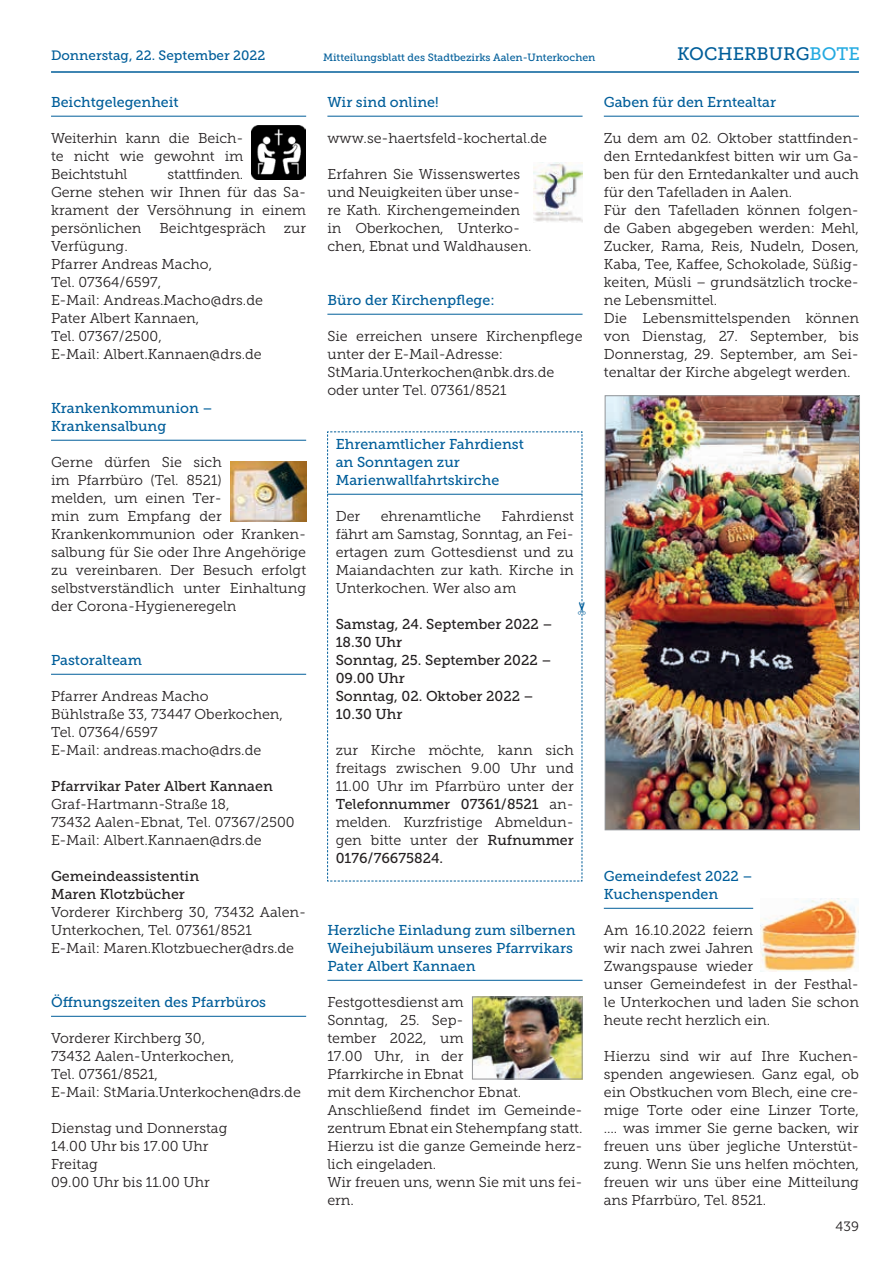
<style>
.page{position:relative;width:893px;height:1263px;background:#fff}
.page>*{position:absolute;margin:0;border:0;box-sizing:border-box;transform-origin:0 0}
.t1{font:18px "Museo Slab 500";color:#005e9a}
.t2{font:14.25px/18px "Museo Slab 300";color:#231f20}
.t3{font:14.25px/18px "Museo Slab 500";color:#005e9a}
.t4{font:14.25px/18px "Museo Slab 500";color:#231f20}
.t5{font:13.5px "Museo Slab 500";color:#005e9a}
.t6{font:13.5px "Museo Slab 300";color:#231f20}
.t7{font:10.5px "Museo Slab 500";color:#005e9a}
.s1{color:#24aae1}
.s2{font-family:"Museo Slab 300"}
.s3{font-family:"Museo Slab 500"}
</style>
<div class="page">
<hr style="left:51px;top:71px;width:808px;height:2px;background:#005e9a">
<hr style="left:51px;top:116px;width:255px;height:1px;background:#005e9a">
<hr style="left:51px;top:440px;width:255px;height:1px;background:#005e9a">
<hr style="left:51px;top:674px;width:255px;height:1px;background:#005e9a">
<hr style="left:51px;top:1016px;width:255px;height:1px;background:#005e9a">
<hr style="left:327px;top:116px;width:256px;height:1px;background:#005e9a">
<hr style="left:327px;top:314px;width:256px;height:1px;background:#005e9a">
<hr style="left:327px;top:980px;width:256px;height:1px;background:#005e9a">
<hr style="left:604px;top:116px;width:255px;height:1px;background:#005e9a">
<hr style="left:604px;top:908px;width:149px;height:1px;background:#005e9a">
<img style="left:252px;top:125px;width:54px;height:54px">
<img style="left:230px;top:461px;width:76px;height:60px">
<img style="left:533px;top:163px;width:50px;height:59px">
<img style="left:607px;top:397px;width:251px;height:431px">
<div style="left:605px;top:395px;width:255px;height:435px;border:1px solid #939598"></div>
<img style="left:474px;top:998px;width:107px;height:79px">
<div style="left:472px;top:996px;width:111px;height:83px;border:1px solid #939598"></div>
<img style="left:760px;top:898px;width:99px;height:73px">
<svg style="left:327px;top:431px;width:256px;height:451px"></svg>
<p class="t5" style="left:51px;top:48px;width:216px">Donnerstag, 22. September 2022</p>
<p class="t7" style="left:323px;top:51px;width:274px">Mitteilungsblatt des Stadtbezirks Aalen-Unterkochen</p>
<p class="t1" style="left:677px;top:44px;width:184px">KOCHERBURG<span class="s1">BOTE</span></p>
<p class="t3" style="left:51px;top:93px;width:129px">Beichtgelegenheit</p>
<p class="t2" style="left:51px;top:129px;width:194px;text-align:justify">Weiterhin kann die Beich&shy;te nicht wie gewohnt im Beichtstuhl</p>
<p class="t2" style="left:51px;top:165px;width:257px;text-indent:117px">stattfinden.<br>Gerne stehen wir Ihnen für das Sa&shy;krament der Versöhnung in einem persönlichen</p>
<p class="t2" style="left:159px;top:219px;width:108px">Beichtgespräch</p>
<p class="t2" style="left:284px;top:219px;width:24px">zur</p>
<p class="t2" style="left:51px;top:237px;width:213px">Verfügung.<br>Pfarrer Andreas Macho,<br>Tel. 07364/6597,<br>E-Mail: Andreas.Macho@drs.de<br>Pater Albert Kannaen,<br>Tel. 07367/2500,<br>E-Mail: Albert.Kannaen@drs.de</p>
<p class="t3" style="left:51px;top:399px;width:163px">Krankenkommunion –<br>Krankensalbung</p>
<p class="t2" style="left:51px;top:453px;width:257px">Gerne dürfen Sie sich<br>im Pfarrbüro (Tel. 8521)<br>melden, um einen Ter-<br>min zum Empfang der<br>Krankenkommunion oder Kranken&shy;salbung für Sie oder Ihre Angehörige zu vereinbaren. Der Besuch erfolgt selbstverständlich unter Einhaltung der Corona-Hygieneregeln</p>
<p class="t3" style="left:51px;top:651px;width:93px">Pastoralteam</p>
<p class="t2" style="left:51px;top:687px;width:233px">Pfarrer Andreas Macho<br>Bühlstraße 33, 73447 Oberkochen,<br>Tel. 07364/6597<br>E-Mail: andreas.macho@drs.de</p>
<p class="t4" style="left:51px;top:777px;width:223px">Pfarrvikar Pater Albert Kannaen</p>
<p class="t2" style="left:51px;top:795px;width:245px">Graf-Hartmann-Straße 18,<br>73432 Aalen-Ebnat, Tel. 07367/2500<br>E-Mail: Albert.Kannaen@drs.de</p>
<p class="t4" style="left:51px;top:867px;width:150px">Gemeindeassistentin<br>Maren Klotzbücher</p>
<p class="t2" style="left:51px;top:903px;width:257px">Vorderer Kirchberg 30, 73432 Aalen-<br>Unterkochen, Tel. 07361/8521<br>E-Mail: Maren.Klotzbuecher@drs.de</p>
<p class="t3" style="left:51px;top:993px;width:217px">Öffnungszeiten des Pfarrbüros</p>
<p class="t2" style="left:51px;top:1029px;width:251px">Vorderer Kirchberg 30,<br>73432 Aalen-Unterkochen,<br>Tel. 07361/8521,<br>E-Mail: StMaria.Unterkochen@drs.de</p>
<p class="t2" style="left:51px;top:1119px;width:178px">Dienstag und Donnerstag<br>14.00 Uhr bis 17.00 Uhr<br>Freitag<br>09.00 Uhr bis 11.00 Uhr</p>
<p class="t3" style="left:327px;top:93px;width:113px">Wir sind online!</p>
<p class="t2" style="left:327px;top:129px;width:221px">www.se-haertsfeld-kochertal.de</p>
<p class="t2" style="left:327px;top:165px;width:206px">Erfahren Sie Wissenswertes und Neuigkeiten über unse&shy;re Kath. Kirchengemeinden in Oberkochen, Unterko&shy;chen, Ebnat und Waldhausen.</p>
<p class="t3" style="left:327px;top:291px;width:169px">Büro der Kirchenpflege:</p>
<p class="t2" style="left:327px;top:327px;width:257px">Sie erreichen unsere Kirchenpflege unter der E-Mail-Adresse:<br>StMaria.Unterkochen@nbk.drs.de oder unter Tel. 07361/8521</p>
<p class="t3" style="left:336px;top:435px;width:190px">Ehrenamtlicher Fahrdienst an Sonntagen zur<br>Marienwallfahrtskirche</p>
<p class="t2" style="left:336px;top:507px;width:26px">Der</p>
<p class="t2" style="left:381px;top:507px;width:102px">ehrenamtliche</p>
<p class="t2" style="left:336px;top:507px;width:240px;text-align:justify;text-indent:166px">Fahrdienst fährt am Samstag, Sonntag, an Fei&shy;ertagen zum Gottesdienst und zu Maiandachten zur kath. Kirche in Unterkochen. Wer also am</p>
<p class="t4" style="left:336px;top:615px;width:218px">Samstag, 24. September 2022 –<br>18.30 Uhr<br>Sonntag, 25. September 2022 –<br>09.00 Uhr<br>Sonntag, 02. Oktober 2022 –<br>10.30 Uhr</p>
<p class="t2" style="left:336px;top:741px;width:240px;text-align:justify">zur Kirche möchte, kann sich freitags zwischen 9.00 Uhr und 11.00 Uhr im Pfarrbüro unter der</p>
<p class="t4" style="left:336px;top:795px;width:240px">Telefonnummer 07361/8521 <span class="s2">an-</span></p>
<p class="t2" style="left:336px;top:813px;width:240px">melden. Kurzfristige Abmeldun&shy;gen bitte unter der <span class="s3">Rufnummer</span></p>
<p class="t4" style="left:336px;top:849px;width:109px">0176/76675824.</p>
<p class="t3" style="left:327px;top:921px;width:250px">Herzliche Einladung zum silbernen<br>Weihejubiläum unseres Pfarrvikars<br>Pater Albert Kannaen</p>
<p class="t2" style="left:327px;top:993px;width:257px">Festgottesdienst am<br>Sonntag, 25. Sep-<br>tember 2022, um<br>17.00 Uhr, in der<br>Pfarrkirche in Ebnat<br>mit dem Kirchenchor Ebnat.<br>Anschließend findet im Gemeinde&shy;zentrum Ebnat ein Stehempfang statt.<br>Hierzu ist die ganze Gemeinde herz&shy;lich eingeladen.<br>Wir freuen uns, wenn Sie mit uns fei&shy;ern.</p>
<p class="t3" style="left:604px;top:93px;width:174px">Gaben für den Erntealtar</p>
<p class="t2" style="left:604px;top:129px;width:257px">Zu dem am 02. Oktober stattfinden&shy;den Erntedankfest bitten wir um Ga&shy;ben für den Erntedankalter und auch für den Tafelladen in Aalen.<br>Für den Tafelladen können folgen&shy;de Gaben abgegeben werden: Mehl, Zucker, Rama, Reis, Nudeln, Dosen, Kaba, Tee, Kaffee, Schokolade, Süßig&shy;keiten, Müsli – grundsätzlich trocke&shy;ne Lebensmittel.<br>Die Lebensmittelspenden können von Dienstag, 27. September, bis Donnerstag, 29. September, am Sei&shy;tenaltar der Kirche abgelegt werden.</p>
<p class="t3" style="left:604px;top:867px;width:150px">Gemeindefest 2022 –<br>Kuchenspenden</p>
<p class="t2" style="left:604px;top:921px;width:257px">Am 16.10.2022 feiern<br>wir nach zwei Jahren<br>Zwangspause wieder<br>unser Gemeindefest in der Festhal&shy;le Unterkochen und laden Sie schon heute recht herzlich ein.</p>
<p class="t2" style="left:604px;top:1047px;width:257px;text-align:justify">Hierzu sind wir auf Ihre Kuchen&shy;spenden angewiesen. Ganz egal, ob ein Obstkuchen vom Blech, eine cre&shy;mige Torte oder eine Linzer Torte, …. was immer Sie gerne backen, wir freuen uns über jegliche Unterstüt&shy;zung. Wenn Sie uns helfen möchten, freuen wir uns über eine Mitteilung ans Pfarrbüro, Tel. 8521.</p>
<p class="t6" style="left:835px;top:1218px;width:25px">439</p>
</div>
